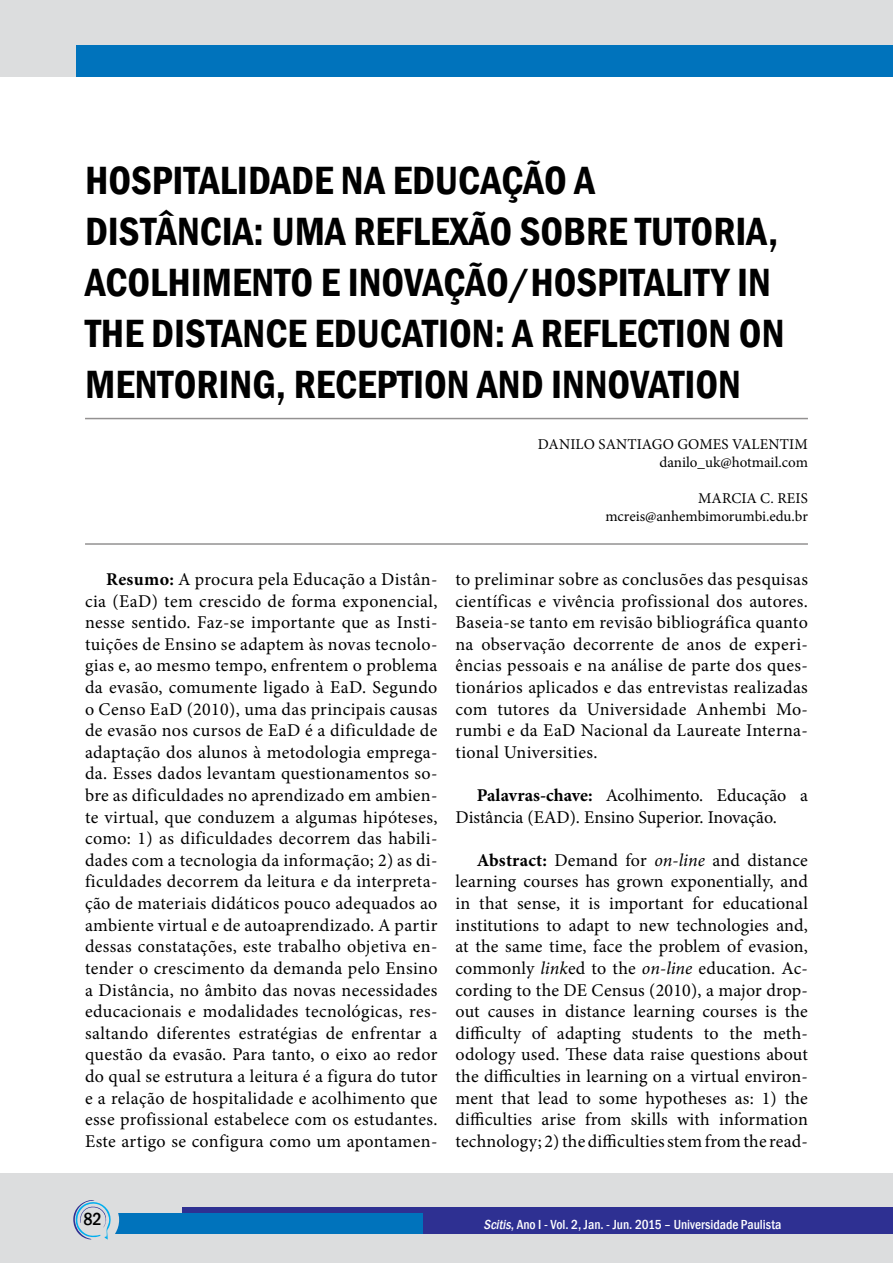
<style>
.page{position:relative;width:893px;height:1263px;background:#fff}
.page>*{position:absolute;margin:0;border:0;box-sizing:border-box;transform-origin:0 0}
.t1{font:600 condensed 40.5px/51px "Franklin Gothic";color:#000}
.t2{font:18px/21.6px "Minion Pro";letter-spacing:.01em;color:#000;text-align:justify}
.t3{font:500 condensed 18px "Franklin Gothic";color:#000}
.t4{font:15px/18px "Minion Pro";color:#000;text-align:right}
.t5{font:500 condensed 13.5px "Franklin Gothic";color:#fff}
.s1{font-weight:700}
.s2{font-style:italic}
</style>
<div class="page">
<div style="left:0;top:0;width:893px;height:77px;background:#dcddde"></div>
<div style="left:77px;top:45px;width:816px;height:32px;background:#0073bc"></div>
<div style="left:0;top:1174px;width:893px;height:89px;background:#dcddde"></div>
<div style="left:182px;top:1208px;width:711px;height:26px;background:#2e3092"></div>
<div style="left:115px;top:1214px;width:308px;height:20px;background:#0073bc"></div>
<svg style="left:73px;top:1200px;width:46px;height:40px"></svg>
<hr style="left:85px;top:418px;width:723px;height:1px;background:#939191">
<hr style="left:85px;top:543px;width:723px;height:2px;background:#939191">
<h1 class="t1" style="left:85px;top:155px;width:701px">HOSPITALIDADE NA EDUCAÇÃO A<br>DISTÂNCIA: UMA REFLEXÃO SOBRE TUTORIA, ACOLHIMENTO E INOVAÇÃO/HOSPITALITY IN THE DISTANCE EDUCATION: A REFLECTION ON MENTORING, RECEPTION AND INNOVATION</h1>
<p class="t4" style="left:538px;top:435px;width:271px">DANILO SANTIAGO GOMES VALENTIM danilo_uk@hotmail.com</p>
<p class="t4" style="left:605px;top:489px;width:204px">MARCIA C. REIS mcreis@anhembimorumbi.edu.br</p>
<p class="t2" style="left:85px;top:569px;width:354px;text-indent:21px"><span class="s1">Resumo:</span> A procura pela Educação a Distân&shy;cia (EaD) tem crescido de forma exponencial, nesse sentido. Faz-se importante que as Insti&shy;tuições de Ensino se adaptem às novas tecnolo&shy;gias e, ao mesmo tempo, enfrentem o problema da evasão, comumente ligado à EaD. Segundo o Censo EaD (2010), uma das principais causas de evasão nos cursos de EaD é a dificuldade de adaptação dos alunos à metodologia emprega&shy;da. Esses dados levantam questionamentos so&shy;bre as dificuldades no aprendizado em ambien&shy;te virtual, que conduzem a algumas hipóteses, como: 1) as dificuldades decorrem das habili&shy;dades com a tecnologia da informação; 2) as di&shy;ficuldades decorrem da leitura e da interpreta&shy;ção de materiais didáticos pouco adequados ao ambiente virtual e de autoaprendizado. A partir dessas constatações, este trabalho objetiva en&shy;tender o crescimento da demanda pelo Ensino a Distância, no âmbito das novas necessidades educacionais e modalidades tecnológicas, res&shy;saltando diferentes estratégias de enfrentar a questão da evasão. Para tanto, o eixo ao redor do qual se estrutura a leitura é a figura do tutor e a relação de hospitalidade e acolhimento que esse profissional estabelece com os estudantes.<br>Este artigo se configura como um apontamen-</p>
<p class="t2" style="left:455px;top:569px;width:354px">to preliminar sobre as conclusões das pesquisas científicas e vivência profissional dos autores.<br>Baseia-se tanto em revisão bibliográfica quanto na observação decorrente de anos de experi&shy;ências pessoais e na análise de parte dos ques&shy;tionários aplicados e das entrevistas realizadas com tutores da Universidade Anhembi Mo&shy;rumbi e da EaD Nacional da Laureate Interna&shy;tional Universities.</p>
<p class="t2" style="left:455px;top:785px;width:354px;text-indent:21px"><span class="s1">Palavras-chave:</span> Acolhimento. Educação a<br>Distância (EAD). Ensino Superior. Inovação.</p>
<p class="t2" style="left:455px;top:849px;width:354px;text-indent:21px"><span class="s1">Abstract:</span> Demand for <span class="s2">on-line</span> and distance learning courses has grown exponentially, and in that sense, it is important for educational institutions to adapt to new technologies and, at the same time, face the problem of evasion, commonly <span class="s2">link</span>ed to the <span class="s2">on-line</span> education. Ac&shy;cording to the DE Census (2010), a major drop&shy;out causes in distance learning courses is the difficulty of adapting students to the meth&shy;odology used. These data raise questions about the difficulties in learning on a virtual environ&shy;ment that lead to some hypotheses as: 1) the difficulties arise from skills with information technology; 2) the difficulties stem from the read-</p>
<p class="t3" style="left:83px;top:1207px;width:20px">82</p>
<p class="t5" style="left:484px;top:1215px;width:299px"><span class="s2">Scitis</span>, Ano I - Vol. 2, Jan. - Jun. 2015 – Universidade Paulista</p>
</div>
